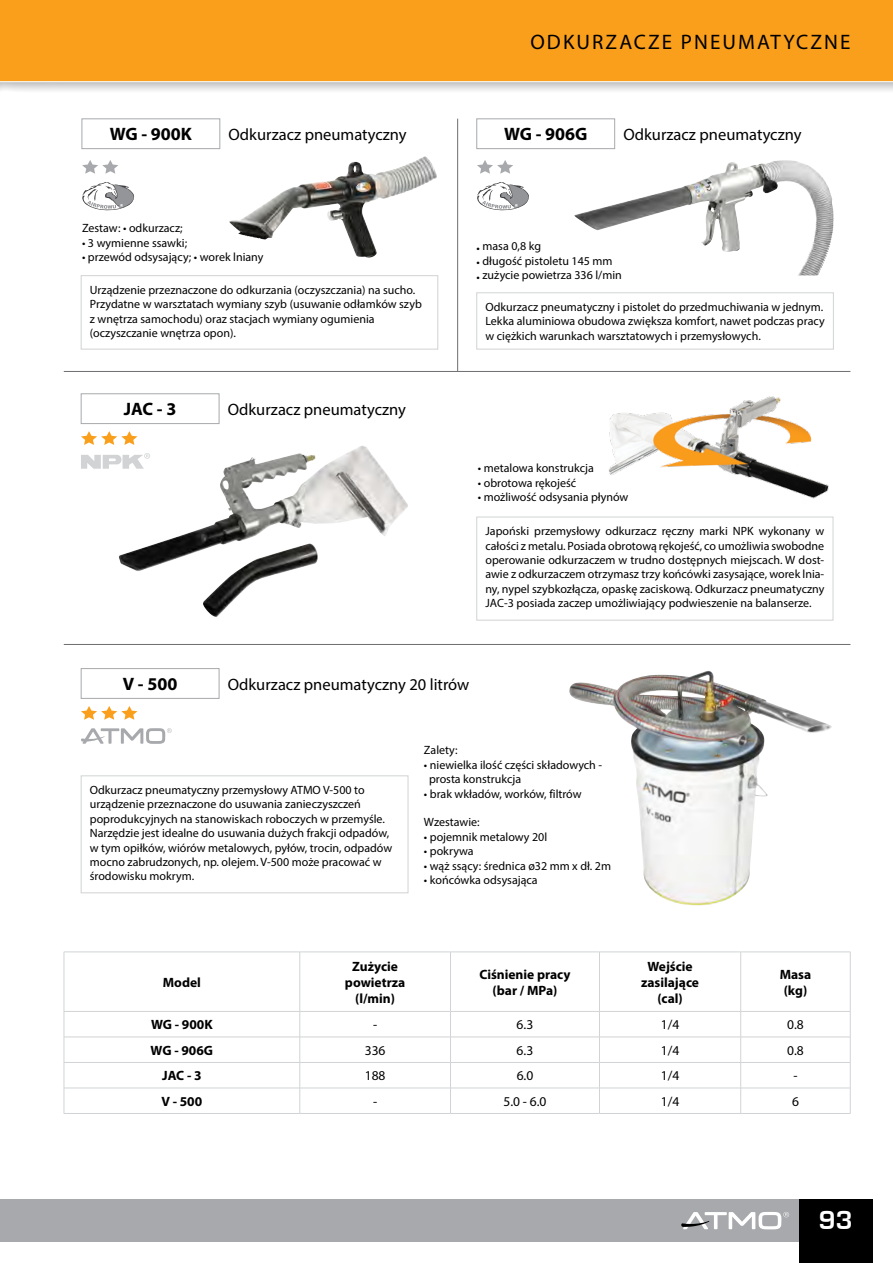
<style>
.page{position:relative;width:893px;height:1263px;background:#fff}
.page>*{position:absolute;margin:0;border:0;box-sizing:border-box;transform-origin:0 0}
.t1{font:700 27px "Eurostile TCE";color:#fff}
.t2{font:21px "Myriad Pro";letter-spacing:.1em;color:#000}
.t3{font:700 18px "Myriad Pro";color:#000}
.t4{font:16.5px "Myriad Pro";color:#000}
.t5{font:700 13.5px/16.2px "Myriad Pro";color:#000;text-align:center}
.t6{font:13.5px "Myriad Pro";color:#000}
.t7{font:12px/14.4px "Myriad Pro";color:#000}
</style>
<div class="page">
<div style="left:799px;top:1199px;width:74px;height:64px;background:#000"></div>
<div style="left:0;top:1199px;width:799px;height:43px;background:#a7a9ac"></div>
<div style="left:0;top:0;width:893px;height:95px;background:#000;opacity:.28"></div>
<div style="left:0;top:0;width:893px;height:82px;background:#f99f1c"></div>
<svg style="left:681px;top:1212px;width:108px;height:17px"></svg>
<img style="left:229px;top:157px;width:194px;height:101px">
<img style="left:119px;top:446px;width:242px;height:110px">
<div style="left:477px;top:119px;width:138px;height:30px;border:1px solid #a7a9ac"></div>
<div style="left:81px;top:394px;width:138px;height:30px;border:1px solid #a7a9ac"></div>
<div style="left:81px;top:668px;width:138px;height:30px;border:1px solid #a7a9ac"></div>
<div style="left:82px;top:119px;width:138px;height:30px;border:1px solid #a7a9ac"></div>
<div style="left:81px;top:275px;width:357px;height:74px;border:1px solid #d1d3d4"></div>
<div style="left:81px;top:776px;width:327px;height:117px;border:1px solid #d1d3d4"></div>
<hr style="left:64px;top:371px;width:786px;height:1px;background:#6d6e71">
<hr style="left:457px;top:119px;width:1px;height:252px;background:#6d6e71">
<hr style="left:64px;top:644px;width:786px;height:1px;background:#6d6e71">
<svg style="left:65px;top:953px;width:785px;height:160px"></svg>
<hr style="left:300px;top:952px;width:150px;height:1px;background:#d1d3d4">
<hr style="left:300px;top:952px;width:1px;height:59px;background:#d1d3d4">
<hr style="left:450px;top:952px;width:149px;height:1px;background:#d1d3d4">
<hr style="left:450px;top:952px;width:1px;height:59px;background:#d1d3d4">
<hr style="left:599px;top:952px;width:142px;height:1px;background:#d1d3d4">
<hr style="left:599px;top:952px;width:1px;height:59px;background:#d1d3d4">
<hr style="left:741px;top:952px;width:109px;height:1px;background:#d1d3d4">
<hr style="left:740px;top:952px;width:1px;height:59px;background:#d1d3d4">
<hr style="left:850px;top:952px;width:1px;height:59px;background:#d1d3d4">
<hr style="left:64px;top:952px;width:236px;height:1px;background:#d1d3d4">
<hr style="left:64px;top:952px;width:1px;height:59px;background:#d1d3d4">
<hr style="left:64px;top:1011px;width:236px;height:1px;background:#d1d3d4">
<hr style="left:300px;top:1011px;width:150px;height:1px;background:#d1d3d4">
<hr style="left:450px;top:1011px;width:149px;height:1px;background:#d1d3d4">
<hr style="left:599px;top:1011px;width:142px;height:1px;background:#d1d3d4">
<hr style="left:741px;top:1011px;width:109px;height:1px;background:#d1d3d4">
<hr style="left:64px;top:1037px;width:236px;height:1px;background:#d1d3d4">
<hr style="left:300px;top:1037px;width:150px;height:1px;background:#d1d3d4">
<hr style="left:450px;top:1037px;width:149px;height:1px;background:#d1d3d4">
<hr style="left:599px;top:1037px;width:142px;height:1px;background:#d1d3d4">
<hr style="left:741px;top:1037px;width:109px;height:1px;background:#d1d3d4">
<hr style="left:64px;top:1062px;width:236px;height:1px;background:#d1d3d4">
<hr style="left:300px;top:1062px;width:150px;height:1px;background:#d1d3d4">
<hr style="left:450px;top:1062px;width:149px;height:1px;background:#d1d3d4">
<hr style="left:599px;top:1062px;width:142px;height:1px;background:#d1d3d4">
<hr style="left:741px;top:1062px;width:109px;height:1px;background:#d1d3d4">
<hr style="left:64px;top:1088px;width:236px;height:1px;background:#d1d3d4">
<svg style="left:64px;top:1012px;width:1px;height:101px"></svg>
<hr style="left:300px;top:1088px;width:150px;height:1px;background:#d1d3d4">
<svg style="left:300px;top:1012px;width:1px;height:101px"></svg>
<hr style="left:450px;top:1088px;width:149px;height:1px;background:#d1d3d4">
<svg style="left:450px;top:1012px;width:1px;height:101px"></svg>
<hr style="left:599px;top:1088px;width:142px;height:1px;background:#d1d3d4">
<svg style="left:599px;top:1012px;width:1px;height:101px"></svg>
<hr style="left:741px;top:1088px;width:109px;height:1px;background:#d1d3d4">
<svg style="left:740px;top:1012px;width:1px;height:101px"></svg>
<svg style="left:850px;top:1011px;width:1px;height:102px"></svg>
<hr style="left:64px;top:1113px;width:236px;height:1px;background:#d1d3d4">
<hr style="left:300px;top:1113px;width:150px;height:1px;background:#d1d3d4">
<hr style="left:450px;top:1113px;width:149px;height:1px;background:#d1d3d4">
<hr style="left:599px;top:1113px;width:142px;height:1px;background:#d1d3d4">
<hr style="left:741px;top:1113px;width:109px;height:1px;background:#d1d3d4">
<svg style="left:81px;top:431px;width:56px;height:14px"></svg>
<svg style="left:81px;top:706px;width:56px;height:14px"></svg>
<div style="left:477px;top:293px;width:357px;height:56px;border:1px solid #d1d3d4"></div>
<div style="left:477px;top:517px;width:356px;height:103px;border:1px solid #d1d3d4"></div>
<img style="left:574px;top:160px;width:211px;height:92px">
<svg style="left:82px;top:160px;width:36px;height:14px"></svg>
<svg style="left:477px;top:160px;width:36px;height:14px"></svg>
<svg style="left:82px;top:182px;width:52px;height:29px"></svg>
<svg style="left:477px;top:182px;width:52px;height:29px"></svg>
<svg style="left:81px;top:453px;width:69px;height:16px"></svg>
<img style="left:609px;top:396px;width:220px;height:103px">
<img style="left:569px;top:671px;width:263px;height:235px">
<svg style="left:81px;top:728px;width:91px;height:16px"></svg>
<h3 class="t3" style="left:110px;top:122px;width:84px">WG - 900K</h3>
<h2 class="t2" style="left:530px;top:29px;width:322px">ODKURZACZE PNEUMATYCZNE</h2>
<h3 class="t4" style="left:229px;top:124px;width:180px">Odkurzacz pneumatyczny</h3>
<h3 class="t3" style="left:504px;top:122px;width:85px">WG - 906G</h3>
<h3 class="t4" style="left:623px;top:124px;width:180px">Odkurzacz pneumatyczny</h3>
<p class="t7" style="left:82px;top:221px;width:102px">Zestaw: • odkurzacz;</p>
<p class="t7" style="left:82px;top:235px;width:107px">• 3 wymienne ssawki;</p>
<p class="t7" style="left:82px;top:250px;width:183px">• przewód odsysający; • worek lniany</p>
<p class="t7" style="left:90px;top:282px;width:333px">Urządzenie przeznaczone do odkurzania (oczyszczania) na sucho.<br>Przydatne w warsztatach wymiany szyb (usuwanie odłamków szyb z wnętrza samochodu) oraz stacjach wymiany ogumienia (oczyszczanie wnętrza opon).</p>
<h3 class="t3" style="left:124px;top:397px;width:54px">JAC - 3</h3>
<h3 class="t4" style="left:228px;top:399px;width:180px">Odkurzacz pneumatyczny</h3>
<p class="t7" style="left:477px;top:239px;width:66px">• masa 0,8 kg</p>
<p class="t7" style="left:477px;top:253px;width:138px">• długość pistoletu 145 mm</p>
<p class="t7" style="left:477px;top:268px;width:147px">• zużycie powietrza 336 l/min</p>
<p class="t7" style="left:485px;top:300px;width:341px;text-align:justify">Odkurzacz pneumatyczny i pistolet do przedmuchiwania w jednym.<br>Lekka aluminiowa obudowa zwiększa komfort, nawet podczas pracy w ciężkich warunkach warsztatowych i przemysłowych.</p>
<p class="t7" style="left:478px;top:461px;width:117px">• metalowa konstrukcja</p>
<p class="t7" style="left:478px;top:475px;width:100px">• obrotowa rękojeść</p>
<p class="t7" style="left:478px;top:490px;width:152px">• możliwość odsysania płynów</p>
<p class="t7" style="left:485px;top:524px;width:340px;text-align:justify">Japoński przemysłowy odkurzacz ręczny marki NPK wykonany w całości z metalu. Posiada obrotową rękojeść, co umożliwia swobodne operowanie odkurzaczem w trudno dostępnych miejscach. W dost&shy;awie z odkurzaczem otrzymasz trzy końcówki zasysające, worek lnia&shy;ny, nypel szybkozłącza, opaskę zaciskową. Odkurzacz pneumatyczny JAC-3 posiada zaczep umożliwiający podwieszenie na balanserze.</p>
<h3 class="t3" style="left:123px;top:672px;width:56px">V - 500</h3>
<h3 class="t4" style="left:228px;top:674px;width:243px">Odkurzacz pneumatyczny 20 litrów</h3>
<p class="t7" style="left:90px;top:783px;width:304px">Odkurzacz pneumatyczny przemysłowy ATMO V-500 to urządzenie przeznaczone do usuwania zanieczyszczeń poprodukcyjnych na stanowiskach roboczych w przemyśle.<br>Narzędzie jest idealne do usuwania dużych frakcji odpadów, w tym opiłków, wiórów metalowych, pyłów, trocin, odpadów mocno zabrudzonych, np. olejem. V-500 może pracować w środowisku mokrym.</p>
<p class="t7" style="left:424px;top:743px;width:35px">Zalety:</p>
<p class="t7" style="left:429px;top:757px;width:175px;text-indent:-5px">• niewielka ilość części składowych - prosta konstrukcja</p>
<p class="t7" style="left:424px;top:786px;width:159px">• brak wkładów, worków, filtrów</p>
<p class="t7" style="left:424px;top:815px;width:57px">Wzestawie:</p>
<p class="t7" style="left:424px;top:829px;width:125px">• pojemnik metalowy 20l</p>
<p class="t7" style="left:424px;top:844px;width:51px">• pokrywa</p>
<p class="t7" style="left:424px;top:858px;width:189px">• wąż ssący: średnica ø32 mm x dł. 2m</p>
<p class="t7" style="left:424px;top:872px;width:115px">• końcówka odsysająca</p>
<p class="t5" style="left:163px;top:974px;width:40px">Model</p>
<p class="t5" style="left:345px;top:957px;width:62px">Zużycie powietrza (l/min)</p>
<p class="t5" style="left:479px;top:965px;width:93px">Ciśnienie pracy (bar / MPa)</p>
<p class="t5" style="left:641px;top:957px;width:59px">Wejście zasilające (cal)</p>
<p class="t5" style="left:780px;top:965px;width:33px;text-align:left">Masa (kg)</p>
<p class="t5" style="left:151px;top:1016px;width:63px">WG - 900K</p>
<p class="t6" style="left:373px;top:1016px;width:6px">-</p>
<p class="t6" style="left:517px;top:1016px;width:18px">6.3</p>
<p class="t6" style="left:661px;top:1016px;width:20px">1/4</p>
<p class="t6" style="left:787px;top:1016px;width:18px">0.8</p>
<p class="t5" style="left:151px;top:1042px;width:64px">WG - 906G</p>
<p class="t6" style="left:365px;top:1042px;width:22px">336</p>
<p class="t6" style="left:517px;top:1042px;width:18px">6.3</p>
<p class="t6" style="left:661px;top:1042px;width:20px">1/4</p>
<p class="t6" style="left:787px;top:1042px;width:18px">0.8</p>
<p class="t5" style="left:162px;top:1067px;width:41px">JAC - 3</p>
<p class="t6" style="left:365px;top:1067px;width:22px">188</p>
<p class="t6" style="left:517px;top:1067px;width:18px">6.0</p>
<p class="t6" style="left:661px;top:1067px;width:20px">1/4</p>
<p class="t6" style="left:793px;top:1067px;width:6px">-</p>
<p class="t5" style="left:161px;top:1093px;width:42px">V - 500</p>
<p class="t6" style="left:373px;top:1093px;width:6px">-</p>
<p class="t6" style="left:503px;top:1093px;width:45px">5.0 - 6.0</p>
<p class="t6" style="left:661px;top:1093px;width:20px">1/4</p>
<p class="t6" style="left:792px;top:1093px;width:8px">6</p>
<h1 class="t1" style="left:819px;top:1205px;width:35px">93</h1>
</div>
